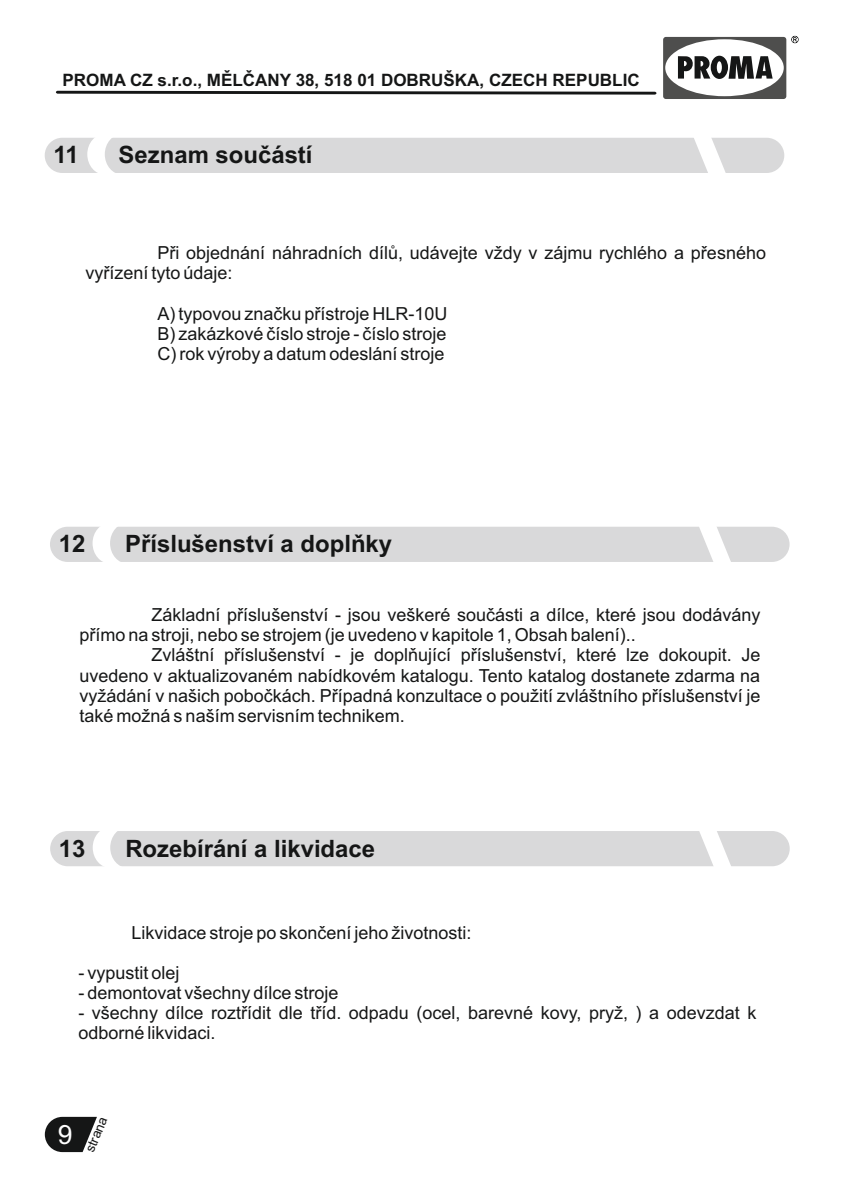
<style>
.page{position:relative;width:842px;height:1191px;background:#fff}
.page>*{position:absolute;margin:0;border:0;box-sizing:border-box;transform-origin:0 0}
.t1{font:26.6px "Arial";color:#fff}
.t2{font:700 23.8px "Arial";color:#151616}
.t3{font:18px/20.2px "Arial";color:#151616}
.t4{font:700 17px "Arial";color:#151616}
.t5{font:13.4px "Arial";color:#151616}
</style>
<div class="page">
<svg style="left:663px;top:36px;width:136px;height:63px"></svg>
<svg style="left:56px;top:91px;width:600px;height:4px;background:#575757"></svg>
<div style="left:45px;top:138px;width:739px;height:35px;background:#d9d9da;border-radius:18px"></div>
<svg style="left:694px;top:138px;width:32px;height:35px"></svg>
<svg style="left:87px;top:138px;width:28px;height:35px"></svg>
<div style="left:50px;top:527px;width:739px;height:35px;background:#d9d9da;border-radius:18px"></div>
<svg style="left:697px;top:526px;width:37px;height:36px"></svg>
<svg style="left:93px;top:526px;width:35px;height:36px"></svg>
<div style="left:50px;top:831px;width:740px;height:35px;background:#d9d9da;border-radius:18px"></div>
<svg style="left:699px;top:831px;width:32px;height:35px"></svg>
<svg style="left:93px;top:831px;width:27px;height:35px"></svg>
<svg style="left:45px;top:1116px;width:52px;height:36px"></svg>
<p class="t4" style="left:62px;top:73px;width:579px">PROMA CZ s.r.o., MĚLČANY 38, 518 01 DOBRUŠKA, CZECH REPUBLIC</p>
<h2 class="t2" style="left:53px;top:146px;width:27px">11</h2>
<h2 class="t2" style="left:119px;top:146px;width:195px">Seznam součástí</h2>
<p class="t3" style="left:85px;top:244px;width:682px;text-indent:72px">Při objednání náhradních dílů, udávejte vždy v zájmu rychlého a přesného vyřízení tyto údaje:</p>
<p class="t3" style="left:157px;top:305px;width:292px;text-align:justify">A) typovou značku přístroje HLR-10U B) zakázkové číslo stroje - číslo stroje C) rok výroby a datum odeslání stroje</p>
<h2 class="t2" style="left:59px;top:535px;width:28px">12</h2>
<h2 class="t2" style="left:125px;top:535px;width:268px">Příslušenství a doplňky</h2>
<p class="t3" style="left:80px;top:606px;width:682px;text-indent:72px">Základní příslušenství - jsou veškeré součásti a dílce, které jsou dodávány přímo na stroji, nebo se strojem (je uvedeno v kapitole 1, Obsah balení)..</p>
<p class="t3" style="left:80px;top:646px;width:682px;text-align:justify;text-indent:72px">Zvláštní příslušenství - je doplňující příslušenství, které lze dokoupit. Je uvedeno v aktualizovaném nabídkovém katalogu. Tento katalog dostanete zdarma na vyžádání v našich pobočkách. Případná konzultace o použití zvláštního příslušenství je také možná s naším servisním technikem.</p>
<h2 class="t2" style="left:59px;top:839px;width:28px">13</h2>
<h2 class="t2" style="left:125px;top:839px;width:251px">Rozebírání a likvidace</h2>
<p class="t3" style="left:131px;top:923px;width:342px">Likvidace stroje po skončení jeho životnosti:</p>
<p class="t3" style="left:78px;top:964px;width:103px">- vypustit olej</p>
<p class="t3" style="left:78px;top:984px;width:262px">- demontovat všechny dílce stroje</p>
<p class="t3" style="left:78px;top:1004px;width:679px">- všechny dílce roztřídit dle tříd. odpadu (ocel, barevné kovy, pryž, ) a odevzdat k odborné likvidaci.</p>
<h1 class="t1" style="left:58px;top:1124px;width:16px">9</h1>
<p class="t5" style="left:85px;top:1149px;width:39px;rotate:-68deg">strana</p>
</div>
